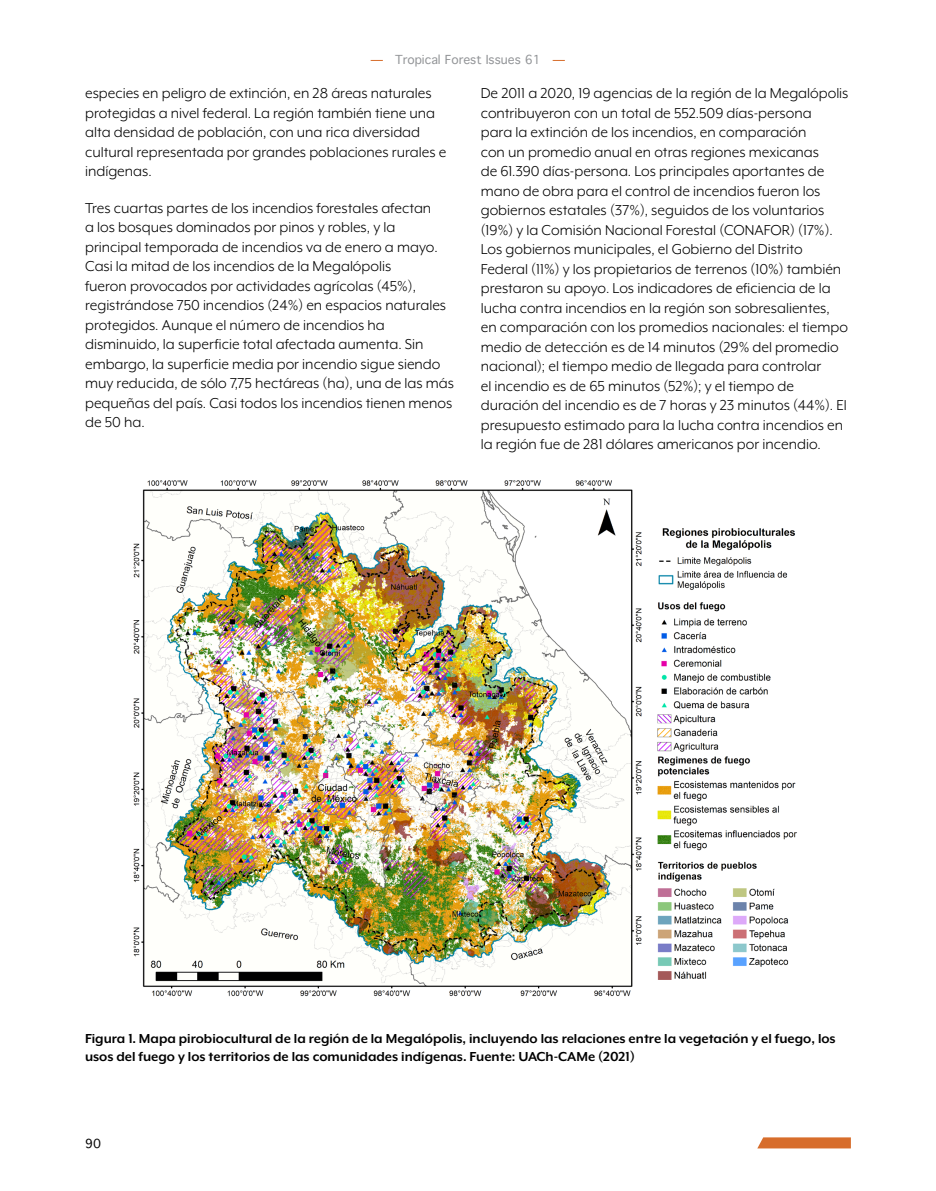
<style>
.page{position:relative;width:936px;height:1191px;background:#fff}
.page>*{position:absolute;margin:0;border:0;box-sizing:border-box;transform-origin:0 0}
.Body{font:16.5px/19.5px "Mr Eaves XL Mod OT";color:#000}
.Figures_tables{font:700 15px/18px "Mr Eaves XL Mod OT";color:#000}
.t1{font:12px "Thonburi";color:#939598}
.t2{font:12px "Thonburi";color:#000}
.s1{font-weight:700;color:#d76d2b}
</style>
<div class="page">
<svg style="left:757px;top:1137px;width:93px;height:11px"></svg>
<img style="left:133px;top:480px;width:664px;height:517px">
<p class="t1" style="left:371px;top:53px;width:196px"><span class="s1">—</span> Tropical Forest Issues 61 <span class="s1">—</span></p>
<p class="Body" style="left:85px;top:84px;width:363px">especies en peligro de extinción, en 28 áreas naturales protegidas a nivel federal. La región también tiene una alta densidad de población, con una rica diversidad cultural representada por grandes poblaciones rurales e indígenas.</p>
<p class="Body" style="left:85px;top:198px;width:370px">Tres cuartas partes de los incendios forestales afectan<br>a los bosques dominados por pinos y robles, y la principal temporada de incendios va de enero a mayo.<br>Casi la mitad de los incendios de la Megalópolis<br>fueron provocados por actividades agrícolas (45%), registrándose 750 incendios (24%) en espacios naturales protegidos. Aunque el número de incendios ha disminuido, la superficie total afectada aumenta. Sin embargo, la superficie media por incendio sigue siendo muy reducida, de sólo 7,75 hectáreas (ha), una de las más pequeñas del país. Casi todos los incendios tienen menos de 50 ha.</p>
<p class="Body" style="left:480px;top:84px;width:369px">De 2011 a 2020, 19 agencias de la región de la Megalópolis contribuyeron con un total de 552.509 días-persona<br>para la extinción de los incendios, en comparación<br>con un promedio anual en otras regiones mexicanas<br>de 61.390 días-persona. Los principales aportantes de mano de obra para el control de incendios fueron los gobiernos estatales (37%), seguidos de los voluntarios (19%) y la Comisión Nacional Forestal (CONAFOR) (17%).<br>Los gobiernos municipales, el Gobierno del Distrito Federal (11%) y los propietarios de terrenos (10%) también prestaron su apoyo. Los indicadores de eficiencia de la lucha contra incendios en la región son sobresalientes, en comparación con los promedios nacionales: el tiempo medio de detección es de 14 minutos (29% del promedio nacional); el tiempo medio de llegada para controlar<br>el incendio es de 65 minutos (52%); y el tiempo de duración del incendio es de 7 horas y 23 minutos (44%). El presupuesto estimado para la lucha contra incendios en la región fue de 281 dólares americanos por incendio.</p>
<p class="Figures_tables" style="left:85px;top:1029px;width:752px">Figura 1. Mapa pirobiocultural de la región de la Megalópolis, incluyendo las relaciones entre la vegetación y el fuego, los usos del fuego y los territorios de las comunidades indígenas. Fuente: UACh-CAMe (2021)</p>
<p class="t2" style="left:85px;top:1137px;width:17px">90</p>
</div>
